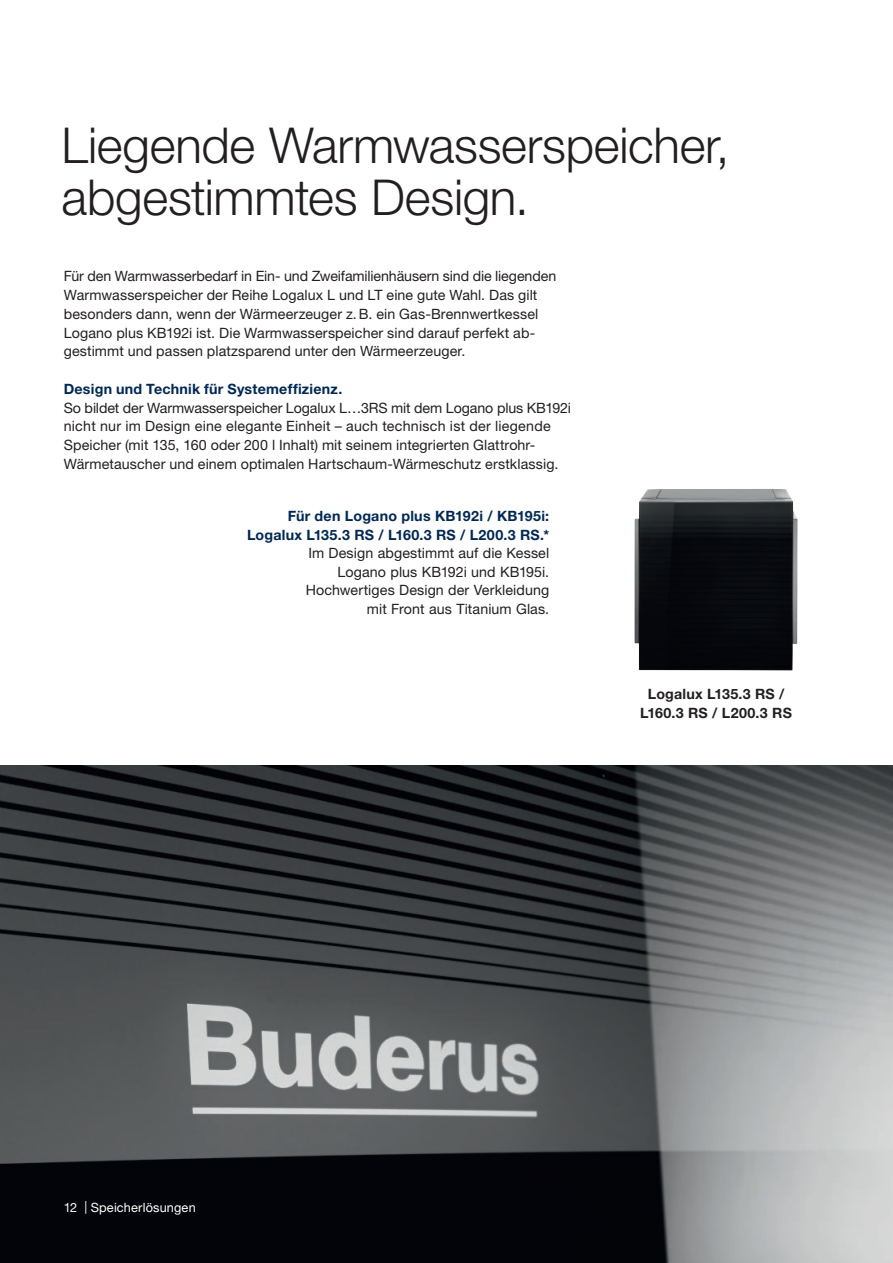
<style>
.page{position:relative;width:893px;height:1263px;background:#fff}
.page>*{position:absolute;margin:0;border:0;box-sizing:border-box;transform-origin:0 0}
.t1{font:300 49.5px/52.5px "Helvetica Neue LT Pro";letter-spacing:-.005em;color:#231f20}
.t2{font:14.25px/18.8px "Helvetica Neue LT Pro";letter-spacing:.005em;color:#231f20}
.t3{font:700 14.25px/18.6px "Helvetica Neue LT Pro";letter-spacing:.015em;color:#002855;text-align:right}
.t4{font:700 14.25px/18.8px "Helvetica Neue LT Pro";letter-spacing:.015em;color:#231f20;text-align:center}
.t5{font:12.75px "Helvetica Neue LT Pro";letter-spacing:.01em;color:#fff}
</style>
<div class="page">
<img style="left:0;top:765px;width:893px;height:498px">
<img style="left:635px;top:489px;width:163px;height:181px">
<h1 class="t1" style="left:62px;top:118px;width:669px">Liegende Warmwasserspeicher, abgestimmtes Design.</h1>
<p class="t2" style="left:64px;top:266px;width:494px">Für den Warmwasserbedarf in Ein- und Zweifamilienhäusern sind die liegenden Warmwasserspeicher der Reihe Logalux L und LT eine gute Wahl. Das gilt besonders dann, wenn der Wärmeerzeuger z.B. ein Gas-Brennwertkessel Logano plus KB192i ist. Die Warmwasserspeicher sind darauf perfekt ab&shy;gestimmt und passen platzsparend unter den Wärmeerzeuger.</p>
<p class="t3" style="left:64px;top:379px;width:280px">Design und Technik für Systemeffizienz.</p>
<p class="t2" style="left:64px;top:398px;width:509px">So bildet der Warmwasserspeicher Logalux L…3RS mit dem Logano plus KB192i nicht nur im Design eine elegante Einheit – auch technisch ist der liegende Speicher (mit 135, 160 oder 200 l Inhalt) mit seinem integrierten Glattrohr-Wärmetauscher und einem optimalen Hartschaum-Wärmeschutz erstklassig.</p>
<p class="t3" style="left:247px;top:506px;width:304px">Für den Logano plus KB192i / KB195i:<br>Logalux L135.3 RS / L160.3 RS / L200.3 RS.*</p>
<p class="t2" style="left:306px;top:543px;width:245px;text-align:right">Im Design abgestimmt auf die Kessel Logano plus KB192i und KB195i.<br>Hochwertiges Design der Verkleidung mit Front aus Titanium Glas.</p>
<p class="t4" style="left:640px;top:684px;width:153px">Logalux L135.3 RS /<br>L160.3 RS / L200.3 RS</p>
<p class="t5" style="left:64px;top:1199px;width:133px">12 | Speicherlösungen</p>
</div>
